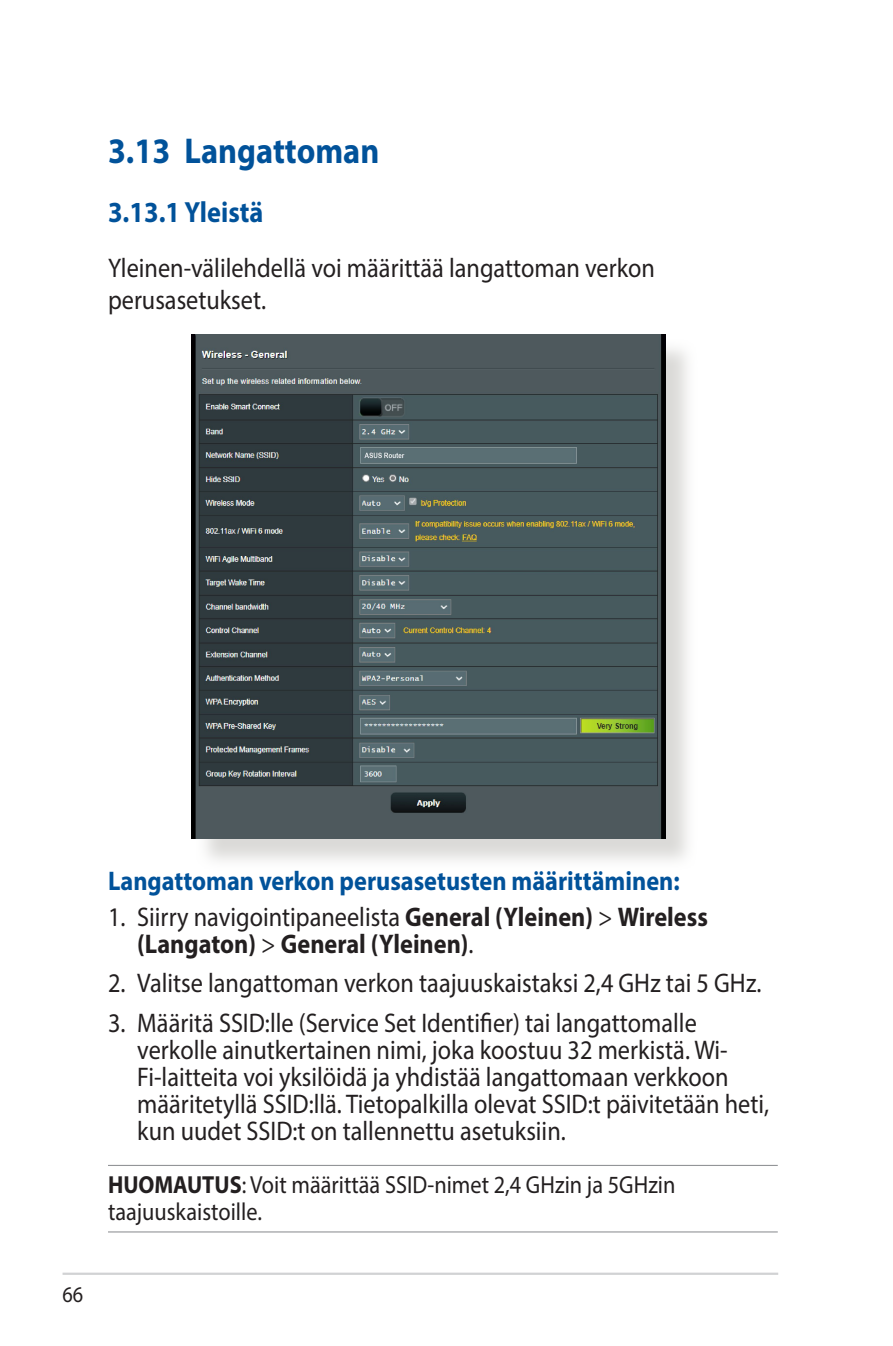
<style>
.page{position:relative;width:893px;height:1346px;background:#fff}
.page>*{position:absolute;margin:0;border:0;box-sizing:border-box;transform-origin:0 0}
.t1{font:700 36px "Myriad Pro";color:#01529a;scale:.9 1}
.t2{font:700 29.25px "Myriad Pro";color:#01529a;scale:.9 1}
.t3{font:27px/27px "Myriad Pro";color:#231f20;scale:.9 1}
.t4{font:700 27px/27px "Myriad Pro";color:#231f20;scale:.9 1}
.t5{font:700 27px "Myriad Pro";color:#01529a;scale:.9 1}
.t6{font:24.75px/27px "Myriad Pro";color:#231f20;scale:.9 1}
.t7{font:22.5px "Myriad Pro";color:#231f20;scale:.9 1}
.s1{font-weight:400}
.s2{font-weight:700}
</style>
<div class="page">
<hr style="left:63px;top:1272px;width:715px;height:3px;background:#d1d2d4">
<hr style="left:108px;top:1165px;width:670px;height:1px;background:#939598">
<hr style="left:108px;top:1231px;width:670px;height:1px;background:#939598">
<div style="left:195px;top:338px;width:503px;height:532px;background:#cfcecb;opacity:.75"></div>
<img style="left:192px;top:335px;width:473px;height:503px">
<h1 class="t1" style="left:108px;top:127px;width:303px">3.13 Langattoman</h1>
<p class="t2" style="left:108px;top:193px;width:174px">3.13.1 Yleistä</p>
<p class="t3" style="left:108px;top:251px;width:609px;line-height:32.4px">Yleinen-välilehdellä voi määrittää langattoman verkon perusasetukset.</p>
<p class="t7" style="left:63px;top:1281px;width:25px">66</p>
<p class="t5" style="left:108px;top:863px;width:637px">Langattoman verkon perusasetusten määrittäminen:</p>
<p class="t4" style="left:137px;top:902px;width:635px;text-indent:-29px"><span class="s1">1. Siirry navigointipaneelista</span> General (Yleinen) <span class="s1">&gt;</span> Wireless (Langaton) <span class="s1">&gt;</span> General (Yleinen)<span class="s1">.</span></p>
<p class="t3" style="left:108px;top:969px;width:727px">2. Valitse langattoman verkon taajuuskaistaksi 2,4 GHz tai 5 GHz.</p>
<p class="t3" style="left:137px;top:1009px;width:704px;text-indent:-29px">3. Määritä SSID:lle (Service Set Identifier) tai langattomalle verkolle ainutkertainen nimi, joka koostuu 32 merkistä. Wi-Fi-laitteita voi yksilöidä ja yhdistää langattomaan verkkoon määritetyllä SSID:llä. Tietopalkilla olevat SSID:t päivitetään heti, kun uudet SSID:t on tallennettu asetuksiin.</p>
<p class="t6" style="left:108px;top:1170px;width:632px"><span class="s2">HUOMAUTUS</span>: Voit määrittää SSID-nimet 2,4 GHzin ja 5GHzin taajuuskaistoille.</p>
</div>
